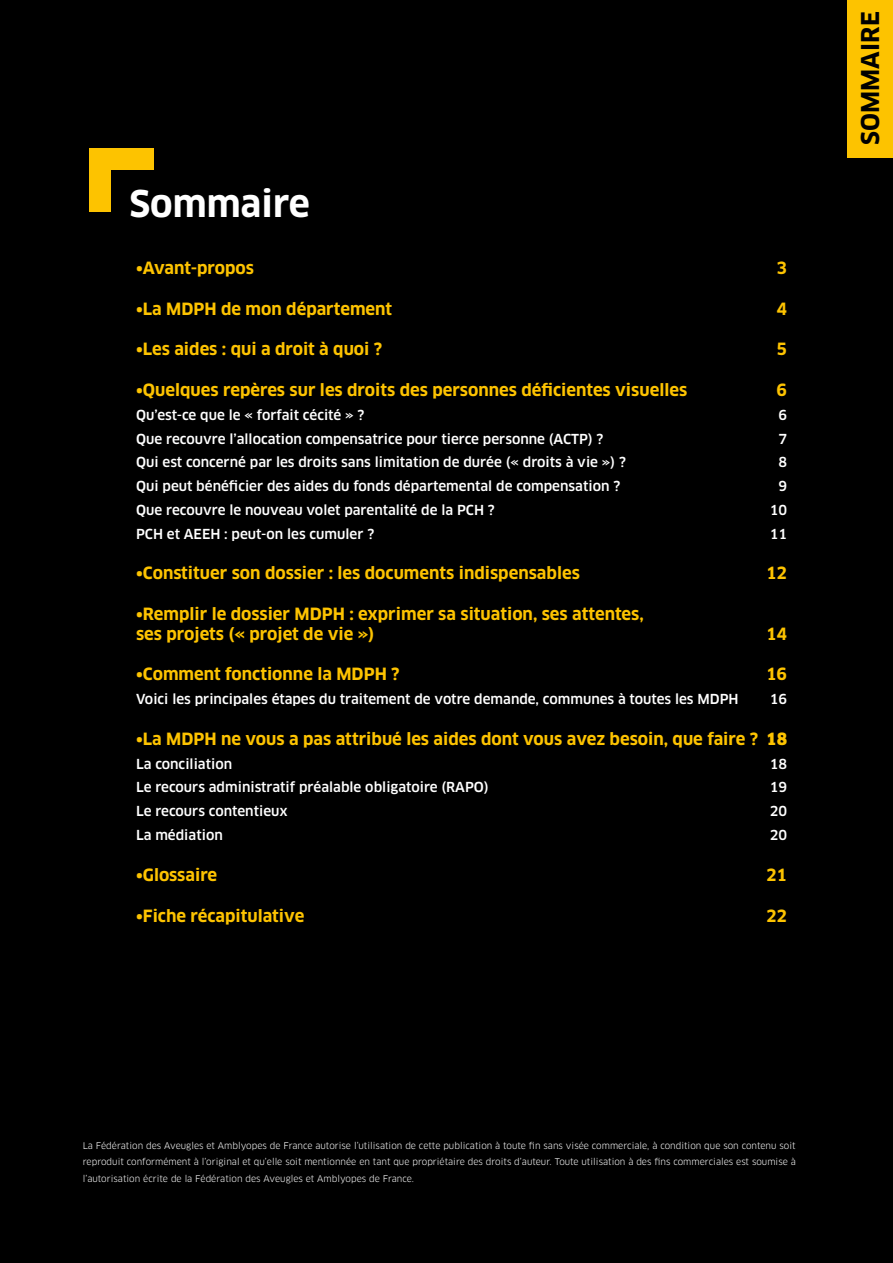
<style>
.page{position:relative;width:893px;height:1263px;background:#000}
.page>*{position:absolute;margin:0;border:0;box-sizing:border-box;transform-origin:0 0}
.t1{font:700 36px "Clan OT";color:#fff}
.t2{font:700 24px "Clan OT";color:#000}
.t3{font:700 16.5px "Clan OT";color:#fdc300}
.t4{font:500 13.5px "Clan OT";color:#fff}
.t5{font:9px/16.5px "Clan OT";color:#fff;text-align:justify}
.s1{font-weight:900}
</style>
<div class="page">
<div style="left:848px;top:0;width:45px;height:157px;background:#fdc300"></div>
<div style="left:90px;top:148px;width:21px;height:64px;background:#fdc300"></div>
<div style="left:90px;top:148px;width:63px;height:22px;background:#fdc300"></div>
<h1 class="t1" style="left:129px;top:183px;width:182px">Sommaire</h1>
<p class="t3" style="left:136px;top:258px;width:119px">•Avant-propos</p>
<p class="t3" style="left:777px;top:258px;width:12px">3</p>
<p class="t3" style="left:136px;top:299px;width:258px">•La MDPH de mon département</p>
<p class="t3" style="left:777px;top:299px;width:12px">4</p>
<p class="t3" style="left:136px;top:340px;width:248px">•Les aides : qui a droit à quoi ?</p>
<p class="t3" style="left:777px;top:340px;width:12px">5</p>
<p class="t3" style="left:136px;top:380px;width:553px">•Quelques repères sur les droits des personnes déficientes visuelles</p>
<p class="t3" style="left:777px;top:380px;width:12px">6</p>
<p class="t4" style="left:136px;top:407px;width:230px">Qu’est-ce que le « forfait cécité » ?</p>
<p class="t4" style="left:778px;top:407px;width:10px">6</p>
<p class="t4" style="left:136px;top:431px;width:469px">Que recouvre l’allocation compensatrice pour tierce personne (ACTP) ?</p>
<p class="t4" style="left:778px;top:431px;width:10px">7</p>
<p class="t4" style="left:136px;top:454px;width:491px">Qui est concerné par les droits sans limitation de durée (« droits à vie ») ?</p>
<p class="t4" style="left:778px;top:454px;width:10px">8</p>
<p class="t4" style="left:136px;top:478px;width:486px">Qui peut bénéficier des aides du fonds départemental de compensation ?</p>
<p class="t4" style="left:778px;top:478px;width:10px">9</p>
<p class="t4" style="left:136px;top:502px;width:360px">Que recouvre le nouveau volet parentalité de la PCH ?</p>
<p class="t4" style="left:770px;top:502px;width:19px">10</p>
<p class="t4" style="left:136px;top:526px;width:240px">PCH et AEEH : peut-on les cumuler ?</p>
<p class="t4" style="left:770px;top:526px;width:19px">11</p>
<p class="t3" style="left:136px;top:564px;width:445px">•Constituer son dossier : les documents indispensables</p>
<p class="t3" style="left:766px;top:564px;width:23px">12</p>
<p class="t3" style="left:136px;top:604px;width:509px">•Remplir le dossier MDPH : exprimer sa situation, ses attentes,</p>
<p class="t3" style="left:136px;top:624px;width:240px">ses projets (« projet de vie »)</p>
<p class="t3" style="left:766px;top:624px;width:23px">14</p>
<p class="t3" style="left:136px;top:665px;width:265px">•Comment fonctionne la MDPH ?</p>
<p class="t3" style="left:766px;top:665px;width:23px">16</p>
<p class="t4" style="left:136px;top:691px;width:604px">Voici les principales étapes du traitement de votre demande, communes à toutes les MDPH</p>
<p class="t4" style="left:770px;top:691px;width:19px">16</p>
<p class="t3" style="left:136px;top:729px;width:653px">•La MDPH ne vous a pas attribué les aides dont vous avez besoin, que faire ? <span class="s1">18</span></p>
<p class="t4" style="left:136px;top:756px;width:98px">La conciliation</p>
<p class="t4" style="left:770px;top:756px;width:19px">18</p>
<p class="t4" style="left:136px;top:779px;width:354px">Le recours administratif préalable obligatoire (RAPO)</p>
<p class="t4" style="left:770px;top:779px;width:19px">19</p>
<p class="t4" style="left:136px;top:803px;width:153px">Le recours contentieux</p>
<p class="t4" style="left:770px;top:803px;width:19px">20</p>
<p class="t4" style="left:136px;top:827px;width:88px">La médiation</p>
<p class="t4" style="left:770px;top:827px;width:19px">20</p>
<p class="t3" style="left:136px;top:865px;width:83px">•Glossaire</p>
<p class="t3" style="left:766px;top:865px;width:23px">21</p>
<p class="t3" style="left:136px;top:906px;width:170px">•Fiche récapitulative</p>
<p class="t3" style="left:766px;top:906px;width:23px">22</p>
<h2 class="t2" style="left:856px;top:145px;width:135px;rotate:-90deg">SOMMAIRE</h2>
<p class="t5" style="left:83px;top:1137px;width:715px">La Fédération des Aveugles et Amblyopes de France autorise l’utilisation de cette publication à toute fin sans visée commerciale, à condition que son contenu soit reproduit conformément à l’original et qu’elle soit mentionnée en tant que propriétaire des droits d’auteur. Toute utilisation à des fins commerciales est soumise à l’autorisation écrite de la Fédération des Aveugles et Amblyopes de France.</p>
</div>
